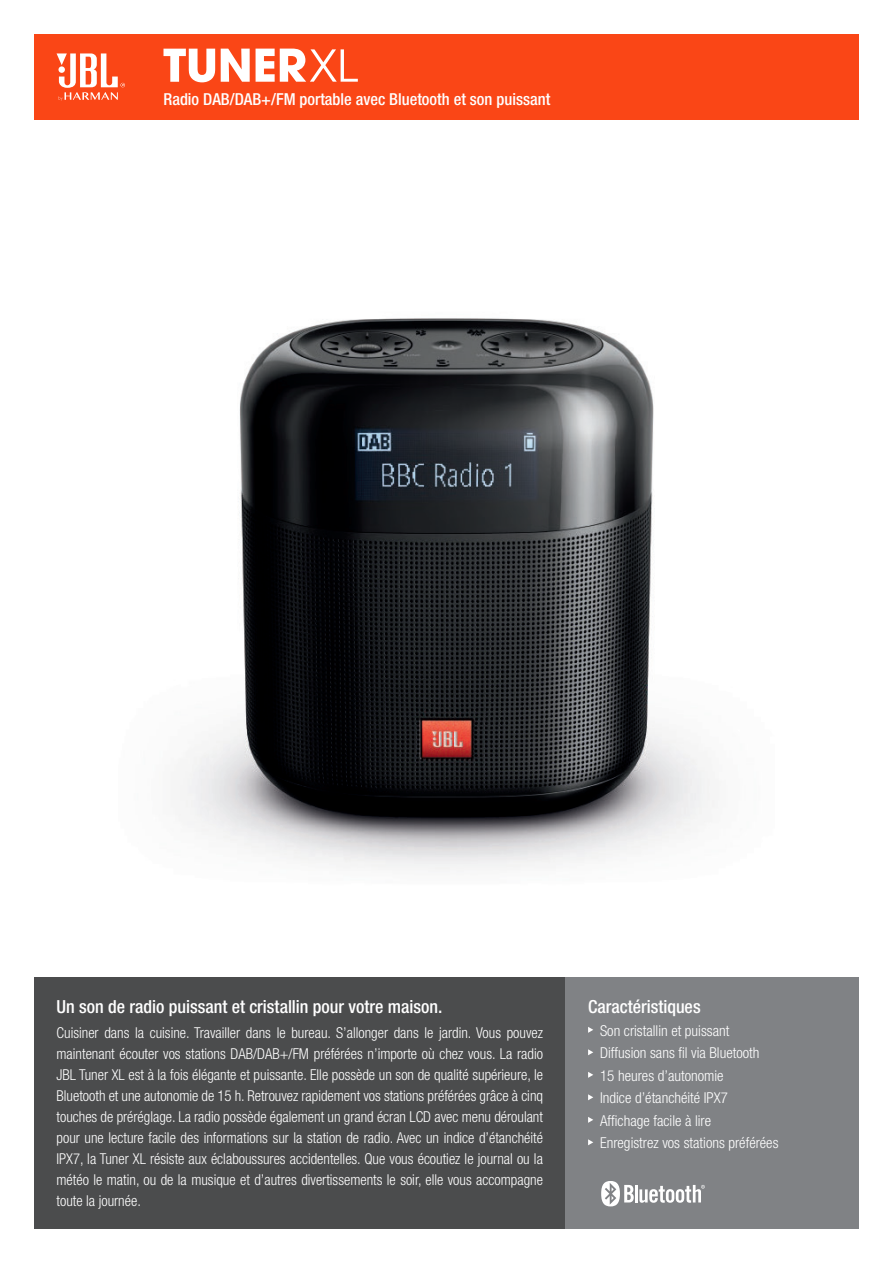
<style>
.page{position:relative;width:893px;height:1263px;background:#fff}
.page>*{position:absolute;margin:0;border:0;box-sizing:border-box;transform-origin:0 0}
.t1{font:500 condensed 18px "Helvetica Neue LT Pro";color:#fff}
.t2{font:500 condensed 16.5px "Helvetica Neue LT Pro";color:#fff}
.t3{font:300 condensed 15px/21px "Helvetica Neue LT Pro";color:#fff;text-align:justify}
</style>
<div class="page">
<img style="left:179px;top:318px;width:536px;height:552px">
<div style="left:34px;top:978px;width:532px;height:251px;background:#4b4c4d"></div>
<div style="left:566px;top:978px;width:293px;height:251px;background:#808285"></div>
<svg style="left:588px;top:1027px;width:5px;height:6px"></svg>
<svg style="left:588px;top:1049px;width:5px;height:6px"></svg>
<svg style="left:588px;top:1072px;width:5px;height:6px"></svg>
<svg style="left:588px;top:1094px;width:5px;height:6px"></svg>
<svg style="left:588px;top:1117px;width:5px;height:6px"></svg>
<svg style="left:588px;top:1139px;width:5px;height:6px"></svg>
<svg style="left:601px;top:1181px;width:104px;height:25px"></svg>
<div style="left:34px;top:34px;width:825px;height:85px;background:#fa4616"></div>
<svg style="left:57px;top:53px;width:68px;height:48px"></svg>
<svg style="left:221px;top:49px;width:29px;height:33px"></svg>
<svg style="left:163px;top:49px;width:52px;height:33px"></svg>
<svg style="left:256px;top:49px;width:102px;height:33px"></svg>
<p class="t2" style="left:163px;top:89px;width:388px">Radio DAB/DAB+/FM portable avec Bluetooth et son puissant</p>
<p class="t1" style="left:57px;top:996px;width:387px">Un son de radio puissant et cristallin pour votre maison.</p>
<p class="t3" style="left:57px;top:1022px;width:488px">Cuisiner dans la cuisine. Travailler dans le bureau. S’allonger dans le jardin. Vous pouvez maintenant écouter vos stations DAB/DAB+/FM préférées n’importe où chez vous. La radio JBL Tuner XL est à la fois élégante et puissante. Elle possède un son de qualité supérieure, le Bluetooth et une autonomie de 15 h. Retrouvez rapidement vos stations préférées grâce à cinq touches de préréglage. La radio possède également un grand écran LCD avec menu déroulant pour une lecture facile des informations sur la station de radio. Avec un indice d’étanchéité IPX7, la Tuner XL résiste aux éclaboussures accidentelles. Que vous écoutiez le journal ou la météo le matin, ou de la musique et d’autres divertissements le soir, elle vous accompagne toute la journée.</p>
<p class="t1" style="left:588px;top:996px;width:114px">Caractéristiques</p>
<p class="t3" style="left:600px;top:1020px;width:131px">Son cristallin et puissant</p>
<p class="t3" style="left:600px;top:1042px;width:161px">Diffusion sans fil via Bluetooth</p>
<p class="t3" style="left:600px;top:1065px;width:125px">15 heures d’autonomie</p>
<p class="t3" style="left:600px;top:1087px;width:129px">Indice d’étanchéité IPX7</p>
<p class="t3" style="left:600px;top:1110px;width:113px">Affichage facile à lire</p>
<p class="t3" style="left:600px;top:1132px;width:180px">Enregistrez vos stations préférées</p>
</div>
